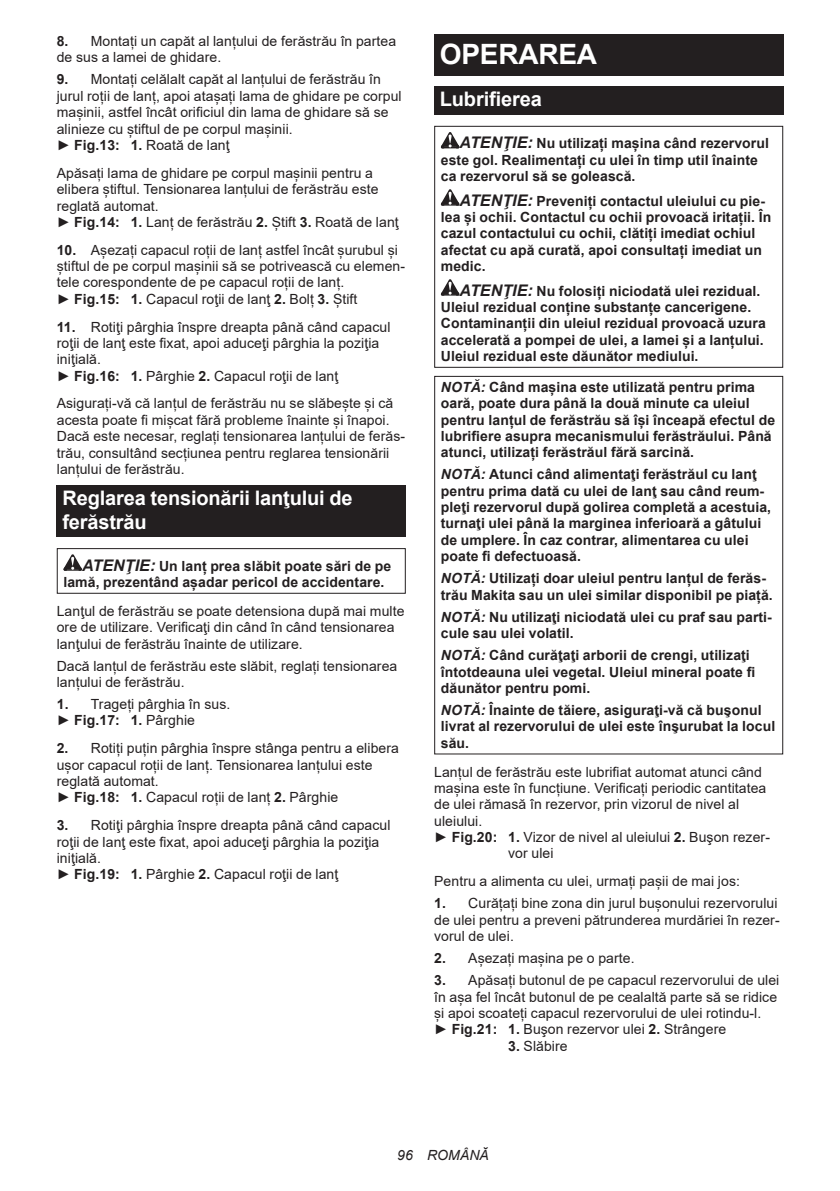
<style>
.page{position:relative;width:840px;height:1191px;background:#fff}
.page>*{position:absolute;margin:0;border:0;box-sizing:border-box;transform-origin:0 0}
.t1{font:700 28px "Arial";letter-spacing:-.01em;color:#fff}
.t2{font:700 20px/23.4px "Arial";letter-spacing:-.01em;color:#fff}
.t3{font:14px/16.4px "Arial";letter-spacing:.005em;color:#231f20}
.t4{font:700 14px/16.4px "Arial";letter-spacing:.005em;color:#231f20}
.t5{font:italic 14px "Arial";letter-spacing:.005em;color:#231f20}
.s1{font-weight:700}
.s2{font-style:italic;font-size:16px}
.s3{font-style:italic}
</style>
<div class="page">
<div style="left:57px;top:485px;width:348px;height:52px;background:#231f20"></div>
<svg style="left:63px;top:554px;width:19px;height:17px"></svg>
<div style="left:57px;top:548px;width:348px;height:46px;border:1px solid #231f20"></div>
<div style="left:434px;top:34px;width:348px;height:41px;background:#231f20"></div>
<div style="left:434px;top:86px;width:348px;height:29px;background:#231f20"></div>
<svg style="left:440px;top:132px;width:19px;height:16px"></svg>
<svg style="left:440px;top:189px;width:19px;height:17px"></svg>
<svg style="left:440px;top:279px;width:19px;height:16px"></svg>
<div style="left:434px;top:126px;width:348px;height:242px;border:1px solid #231f20"></div>
<div style="left:434px;top:376px;width:348px;height:378px;border:1px solid #231f20"></div>
<p class="t3" style="left:57px;top:33px;width:341px"><span class="s1">8.</span> Montați un capăt al lanțului de ferăstrău în partea de sus a lamei de ghidare.</p>
<p class="t3" style="left:57px;top:71px;width:346px"><span class="s1">9.</span> Montați celălalt capăt al lanțului de ferăstrău în jurul roții de lanț, apoi atașați lama de ghidare pe corpul mașinii, astfel încât orificiul din lama de ghidare să se alinieze cu știftul de pe corpul mașinii.<br>► <span class="s1">Fig.13: 1.</span> Roată de lanţ</p>
<p class="t3" style="left:57px;top:164px;width:343px">Apăsați lama de ghidare pe corpul mașinii pentru a elibera știftul. Tensionarea lanțului de ferăstrău este reglată automat.<br>► <span class="s1">Fig.14: 1.</span> Lanț de ferăstrău <span class="s1">2.</span> Știft <span class="s1">3.</span> Roată de lanţ</p>
<p class="t3" style="left:57px;top:241px;width:349px"><span class="s1">10.</span> Așezați capacul roții de lanț astfel încât șurubul și știftul de pe corpul mașinii să se potrivească cu elemen&shy;tele corespondente de pe capacul roții de lanț.<br>► <span class="s1">Fig.15: 1.</span> Capacul roţii de lanţ <span class="s1">2.</span> Bolț <span class="s1">3.</span> Știft</p>
<p class="t3" style="left:57px;top:318px;width:335px"><span class="s1">11.</span> Rotiţi pârghia înspre dreapta până când capacul roţii de lanţ este fixat, apoi aduceţi pârghia la poziţia iniţială.<br>► <span class="s1">Fig.16: 1.</span> Pârghie <span class="s1">2.</span> Capacul roţii de lanţ</p>
<p class="t3" style="left:57px;top:395px;width:349px">Asigurați-vă că lanțul de ferăstrău nu se slăbește și că acesta poate fi mișcat fără probleme înainte și înapoi.<br>Dacă este necesar, reglați tensionarea lanțului de ferăs&shy;trău, consultând secțiunea pentru reglarea tensionării lanțului de ferăstrău.</p>
<h2 class="t2" style="left:62px;top:487px;width:291px">Reglarea tensionării lanţului de ferăstrău</h2>
<p class="t4" style="left:63px;top:558px;width:329px;text-indent:19px"><span class="s2">ATENŢIE:</span> Un lanț prea slăbit poate sări de pe lamă, prezentând așadar pericol de accidentare.</p>
<p class="t3" style="left:57px;top:602px;width:349px">Lanţul de ferăstrău se poate detensiona după mai multe ore de utilizare. Verificaţi din când în când tensionarea lanţului de ferăstrău înainte de utilizare.</p>
<p class="t3" style="left:57px;top:657px;width:342px">Dacă lanțul de ferăstrău este slăbit, reglați tensionarea lanțului de ferăstrău.</p>
<p class="t3" style="left:57px;top:696px;width:175px"><span class="s1">1.</span> Trageți pârghia în sus. ► <span class="s1">Fig.17: 1.</span> Pârghie</p>
<p class="t3" style="left:57px;top:740px;width:343px"><span class="s1">2.</span> Rotiți puțin pârghia înspre stânga pentru a elibera ușor capacul roții de lanț. Tensionarea lanțului este reglată automat.<br>► <span class="s1">Fig.18: 1.</span> Capacul roții de lanț <span class="s1">2.</span> Pârghie</p>
<p class="t3" style="left:57px;top:817px;width:335px"><span class="s1">3.</span> Rotiţi pârghia înspre dreapta până când capacul roţii de lanţ este fixat, apoi aduceţi pârghia la poziţia iniţială.<br>► <span class="s1">Fig.19: 1.</span> Pârghie <span class="s1">2.</span> Capacul roţii de lanţ</p>
<h1 class="t1" style="left:439px;top:34px;width:159px">OPERAREA</h1>
<h2 class="t2" style="left:439px;top:88px;width:103px">Lubrifierea</h2>
<p class="t4" style="left:440px;top:135px;width:329px;text-indent:19px"><span class="s2">ATENŢIE:</span> Nu utilizați mașina când rezervorul este gol. Realimentați cu ulei în timp util înainte ca rezervorul să se golească.</p>
<p class="t4" style="left:440px;top:193px;width:332px;text-indent:19px"><span class="s2">ATENŢIE:</span> Preveniți contactul uleiului cu pie&shy;lea și ochii. Contactul cu ochii provoacă iritații. În cazul contactului cu ochii, clătiți imediat ochiul afectat cu apă curată, apoi consultați imediat un medic.</p>
<p class="t4" style="left:440px;top:283px;width:326px;text-indent:19px"><span class="s2">ATENŢIE:</span> Nu folosiți niciodată ulei rezidual.<br>Uleiul rezidual conține substanțe cancerigene.<br>Contaminanții din uleiul rezidual provoacă uzura accelerată a pompei de ulei, a lamei și a lanțului.<br>Uleiul rezidual este dăunător mediului.</p>
<p class="t4" style="left:440px;top:379px;width:335px"><span class="s3">NOTĂ:</span> Când mașina este utilizată pentru prima oară, poate dura până la două minute ca uleiul pentru lanțul de ferăstrău să își înceapă efectul de lubrifiere asupra mecanismului ferăstrăului. Până atunci, utilizați ferăstrăul fără sarcină.</p>
<p class="t4" style="left:440px;top:466px;width:331px"><span class="s3">NOTĂ:</span> Atunci când alimentaţi ferăstrăul cu lanţ pentru prima dată cu ulei de lanţ sau când reum&shy;pleţi rezervorul după golirea completă a acestuia, turnaţi ulei până la marginea inferioară a gâtului de umplere. În caz contrar, alimentarea cu ulei poate fi defectuoasă.</p>
<p class="t4" style="left:440px;top:570px;width:333px"><span class="s3">NOTĂ:</span> Utilizați doar uleiul pentru lanțul de ferăs&shy;trău Makita sau un ulei similar disponibil pe piață.</p>
<p class="t4" style="left:440px;top:609px;width:332px"><span class="s3">NOTĂ:</span> Nu utilizaţi niciodată ulei cu praf sau parti&shy;cule sau ulei volatil.</p>
<p class="t4" style="left:440px;top:647px;width:316px"><span class="s3">NOTĂ:</span> Când curăţaţi arborii de crengi, utilizaţi întotdeauna ulei vegetal. Uleiul mineral poate fi dăunător pentru pomi.</p>
<p class="t4" style="left:440px;top:702px;width:336px"><span class="s3">NOTĂ:</span> Înainte de tăiere, asiguraţi-vă că buşonul livrat al rezervorului de ulei este înşurubat la locul său.</p>
<p class="t3" style="left:434px;top:763px;width:329px">Lanțul de ferăstrău este lubrifiat automat atunci când</p>
<p class="t3" style="left:434px;top:779px;width:333px">mașina este în funcțiune. Verificați periodic cantitatea</p>
<p class="t3" style="left:434px;top:796px;width:306px">de ulei rămasă în rezervor, prin vizorul de nivel al</p>
<p class="t3" style="left:434px;top:812px;width:50px">uleiului.</p>
<p class="t3" style="left:434px;top:829px;width:337px">► <span class="s1">Fig.20: 1.</span> Vizor de nivel al uleiului <span class="s1">2.</span> Buşon rezer-</p>
<p class="t3" style="left:508px;top:845px;width:47px">vor ulei</p>
<p class="t3" style="left:434px;top:873px;width:307px">Pentru a alimenta cu ulei, urmați pașii de mai jos:</p>
<p class="t3" style="left:434px;top:895px;width:347px"><span class="s1">1.</span> Curățați bine zona din jurul bușonului rezervorului de ulei pentru a preveni pătrunderea murdăriei în rezer&shy;vorul de ulei.</p>
<p class="t3" style="left:434px;top:950px;width:202px"><span class="s1">2.</span> Așezați mașina pe o parte.</p>
<p class="t3" style="left:434px;top:972px;width:346px"><span class="s1">3.</span> Apăsați butonul de pe capacul rezervorului de ulei în așa fel încât butonul de pe cealaltă parte să se ridice și apoi scoateți capacul rezervorului de ulei rotindu-l.<br>► <span class="s1">Fig.21: 1.</span> Buşon rezervor ulei <span class="s1">2.</span> Strângere</p>
<p class="t3" style="left:508px;top:1037px;width:61px"><span class="s1">3.</span> Slăbire</p>
<p class="t5" style="left:397px;top:1146px;width:93px">96 ROMÂNĂ</p>
</div>
